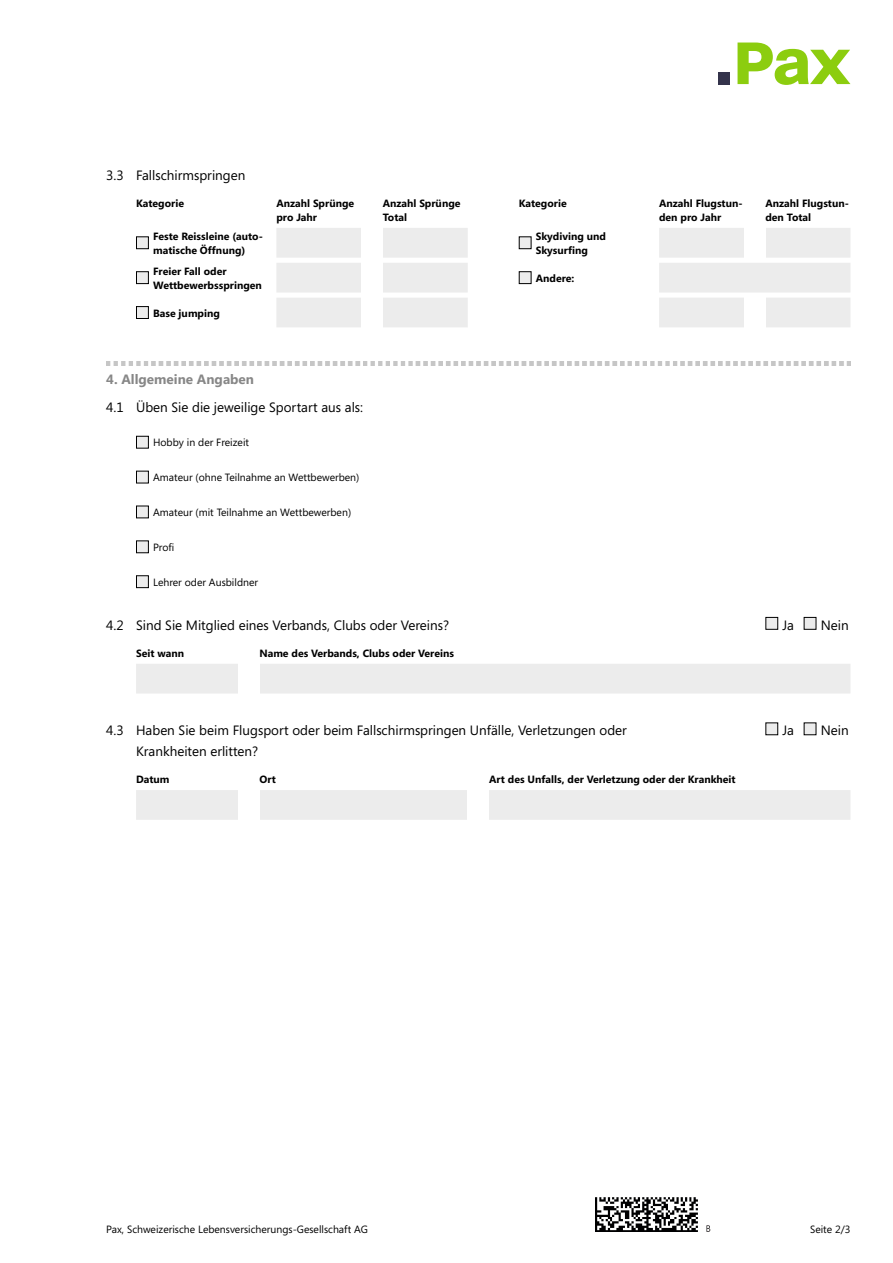
<style>
.page{position:relative;width:893px;height:1263px;background:#fff}
.page>*{position:absolute;margin:0;border:0;box-sizing:border-box;transform-origin:0 0}
.t1{font:13.5px "Segoe";color:#000}
.t2{font:700 13.5px "Segoe";color:#878787}
.t3{font:700 10.5px/13.6px "Segoe";color:#000}
.t4{font:10.5px "Segoe";color:#000}
</style>
<div class="page">
<svg style="left:737px;top:43px;width:113px;height:42px"></svg>
<div style="left:718px;top:72px;width:12px;height:12px;background:#34334b"></div>
<img style="left:106px;top:361px;width:744px;height:5px">
<div style="left:276px;top:228px;width:192px;height:30px;background:#ececec"></div>
<div style="left:276px;top:263px;width:192px;height:29px;background:#ececec"></div>
<div style="left:276px;top:298px;width:192px;height:29px;background:#ececec"></div>
<div style="left:136px;top:237px;width:12px;height:12px;background:#ececec"></div>
<div style="left:136px;top:236px;width:13px;height:13px;border:1px solid #000"></div>
<div style="left:361px;top:227px;width:22px;height:31px;background:#fff"></div>
<div style="left:136px;top:272px;width:12px;height:12px;background:#ececec"></div>
<div style="left:136px;top:271px;width:13px;height:13px;border:1px solid #000"></div>
<div style="left:361px;top:262px;width:22px;height:31px;background:#fff"></div>
<div style="left:136px;top:307px;width:12px;height:11px;background:#ececec"></div>
<div style="left:136px;top:306px;width:13px;height:13px;border:1px solid #000"></div>
<div style="left:361px;top:297px;width:22px;height:31px;background:#fff"></div>
<div style="left:659px;top:228px;width:191px;height:30px;background:#ececec"></div>
<div style="left:659px;top:263px;width:191px;height:29px;background:#ececec"></div>
<div style="left:659px;top:298px;width:191px;height:29px;background:#ececec"></div>
<div style="left:519px;top:237px;width:12px;height:12px;background:#ececec"></div>
<div style="left:519px;top:236px;width:12px;height:13px;border:1px solid #000"></div>
<div style="left:744px;top:227px;width:21px;height:31px;background:#fff"></div>
<div style="left:519px;top:272px;width:12px;height:12px;background:#ececec"></div>
<div style="left:519px;top:271px;width:12px;height:13px;border:1px solid #000"></div>
<div style="left:744px;top:297px;width:21px;height:31px;background:#fff"></div>
<div style="left:136px;top:664px;width:714px;height:29px;background:#ececec"></div>
<div style="left:136px;top:790px;width:714px;height:30px;background:#ececec"></div>
<div style="left:136px;top:436px;width:12px;height:12px;background:#ececec"></div>
<div style="left:136px;top:436px;width:13px;height:13px;border:1px solid #000"></div>
<div style="left:136px;top:471px;width:12px;height:12px;background:#ececec"></div>
<div style="left:136px;top:471px;width:13px;height:12px;border:1px solid #000"></div>
<div style="left:136px;top:506px;width:12px;height:12px;background:#ececec"></div>
<div style="left:136px;top:506px;width:13px;height:12px;border:1px solid #000"></div>
<div style="left:136px;top:541px;width:12px;height:12px;background:#ececec"></div>
<div style="left:136px;top:540px;width:13px;height:13px;border:1px solid #000"></div>
<div style="left:136px;top:576px;width:12px;height:12px;background:#ececec"></div>
<div style="left:136px;top:575px;width:13px;height:13px;border:1px solid #000"></div>
<div style="left:766px;top:617px;width:12px;height:12px;background:#ececec"></div>
<div style="left:765px;top:617px;width:13px;height:13px;border:1px solid #000"></div>
<div style="left:804px;top:617px;width:12px;height:12px;background:#ececec"></div>
<div style="left:804px;top:617px;width:12px;height:13px;border:1px solid #000"></div>
<div style="left:238px;top:663px;width:21px;height:31px;background:#fff"></div>
<div style="left:766px;top:723px;width:12px;height:12px;background:#ececec"></div>
<div style="left:804px;top:723px;width:12px;height:12px;background:#ececec"></div>
<div style="left:238px;top:789px;width:21px;height:31px;background:#fff"></div>
<div style="left:468px;top:789px;width:21px;height:31px;background:#fff"></div>
<img style="left:596px;top:1197px;width:115px;height:35px">
<p class="t1" style="left:106px;top:166px;width:141px">3.3 Fallschirmspringen</p>
<p class="t3" style="left:136px;top:197px;width:49px">Kategorie</p>
<p class="t3" style="left:276px;top:197px;width:79px">Anzahl Sprünge</p>
<p class="t3" style="left:383px;top:197px;width:79px">Anzahl Sprünge</p>
<p class="t3" style="left:276px;top:210px;width:42px">pro Jahr</p>
<p class="t3" style="left:383px;top:210px;width:26px">Total</p>
<p class="t3" style="left:153px;top:229px;width:111px">Feste Reissleine (auto&shy;matische Öffnung)</p>
<p class="t3" style="left:153px;top:264px;width:110px">Freier Fall oder<br>Wettbewerbsspringen</p>
<p class="t3" style="left:153px;top:306px;width:68px">Base jumping</p>
<p class="t3" style="left:519px;top:197px;width:49px">Kategorie</p>
<p class="t3" style="left:659px;top:197px;width:85px">Anzahl Flugstun-</p>
<p class="t3" style="left:765px;top:197px;width:85px">Anzahl Flugstun-</p>
<p class="t3" style="left:659px;top:210px;width:64px">den pro Jahr</p>
<p class="t3" style="left:765px;top:210px;width:47px">den Total</p>
<p class="t3" style="left:536px;top:229px;width:72px">Skydiving und<br>Skysurfing</p>
<p class="t3" style="left:536px;top:271px;width:40px">Andere:</p>
<p class="t2" style="left:106px;top:370px;width:149px">4. Allgemeine Angaben</p>
<p class="t1" style="left:106px;top:398px;width:258px">4.1 Üben Sie die jeweilige Sportart aus als:</p>
<p class="t4" style="left:153px;top:435px;width:98px">Hobby in der Freizeit</p>
<p class="t4" style="left:153px;top:470px;width:208px">Amateur (ohne Teilnahme an Wettbewerben)</p>
<p class="t4" style="left:153px;top:505px;width:200px">Amateur (mit Teilnahme an Wettbewerben)</p>
<p class="t4" style="left:153px;top:540px;width:23px">Profi</p>
<p class="t4" style="left:153px;top:575px;width:107px">Lehrer oder Ausbildner</p>
<p class="t1" style="left:106px;top:616px;width:344px">4.2 Sind Sie Mitglied eines Verbands, Clubs oder Vereins?</p>
<p class="t1" style="left:782px;top:616px;width:13px">Ja</p>
<p class="t1" style="left:821px;top:616px;width:29px">Nein</p>
<p class="t3" style="left:136px;top:646px;width:49px">Seit wann</p>
<p class="t3" style="left:259px;top:646px;width:196px">Name des Verbands, Clubs oder Vereins</p>
<p class="t1" style="left:106px;top:721px;width:522px">4.3 Haben Sie beim Flugsport oder beim Fallschirmspringen Unfälle, Verletzungen oder</p>
<p class="t1" style="left:782px;top:721px;width:13px">Ja</p>
<p class="t1" style="left:821px;top:721px;width:29px">Nein</p>
<p class="t1" style="left:136px;top:742px;width:124px">Krankheiten erlitten?</p>
<p class="t3" style="left:136px;top:772px;width:35px">Datum</p>
<p class="t3" style="left:259px;top:772px;width:18px">Ort</p>
<p class="t3" style="left:489px;top:772px;width:248px">Art des Unfalls, der Verletzung oder der Krankheit</p>
<p class="t4" style="left:106px;top:1222px;width:263px">Pax, Schweizerische Lebensversicherungs-Gesellschaft AG</p>
<p class="t4" style="left:810px;top:1222px;width:42px">Seite 2/3</p>
</div>
